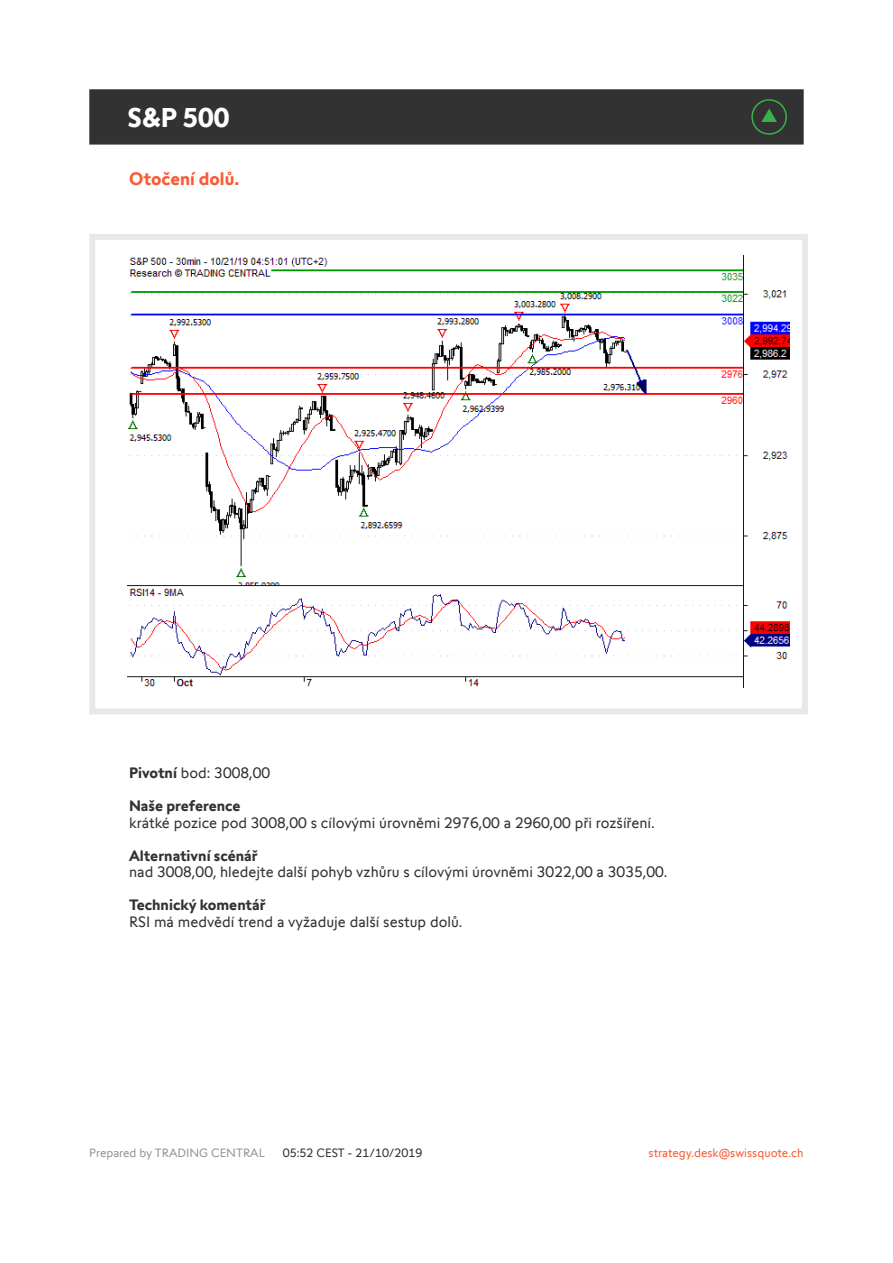
<style>
.page{position:relative;width:893px;height:1263px;background:#fff}
.page>*{position:absolute;margin:0;border:0;box-sizing:border-box;transform-origin:0 0}
.t1{font:700 27px "Swissquote CT";color:#fff}
.t2{font:700 18px "Swissquote CT";color:#fa5b35}
.t3{font:15px "Swissquote CT";color:#323232}
.t4{font:700 15px "Swissquote CT";color:#323232}
.t5{font:12px "Swissquote CT";color:#fa5b35}
.t6{font:12px "Swissquote CT";color:#939598}
.t7{font:12px "Swissquote CT";color:#323232}
.s1{font-weight:700}
</style>
<div class="page">
<div style="left:89px;top:234px;width:719px;height:480px;border:6px solid #e9e8e7"></div>
<div style="left:89px;top:89px;width:715px;height:56px;background:#323232;border:2px solid #323232"></div>
<img style="left:128px;top:255px;width:661px;height:432px">
<svg style="left:751px;top:99px;width:36px;height:36px"></svg>
<h1 class="t1" style="left:128px;top:101px;width:103px">S&amp;P 500</h1>
<p class="t2" style="left:129px;top:168px;width:112px">Otočení dolů.</p>
<p class="t3" style="left:129px;top:764px;width:143px"><span class="s1">Pivotní</span> bod: 3008,00</p>
<p class="t4" style="left:129px;top:797px;width:113px">Naše preference</p>
<p class="t3" style="left:129px;top:814px;width:527px">krátké pozice pod 3008,00 s cílovými úrovněmi 2976,00 a 2960,00 při rozšíření.</p>
<p class="t4" style="left:129px;top:846px;width:130px">Alternativní scénář</p>
<p class="t3" style="left:129px;top:863px;width:540px">nad 3008,00, hledejte další pohyb vzhůru s cílovými úrovněmi 3022,00 a 3035,00.</p>
<p class="t4" style="left:129px;top:896px;width:138px">Technický komentář</p>
<p class="t3" style="left:129px;top:913px;width:335px">RSI má medvědí trend a vyžaduje další sestup dolů.</p>
<p class="t6" style="left:89px;top:1145px;width:177px">Prepared by TRADING CENTRAL</p>
<p class="t7" style="left:283px;top:1145px;width:141px">05:52 CEST - 21/10/2019</p>
<p class="t5" style="left:649px;top:1145px;width:157px">strategy.desk@swissquote.ch</p>
</div>
